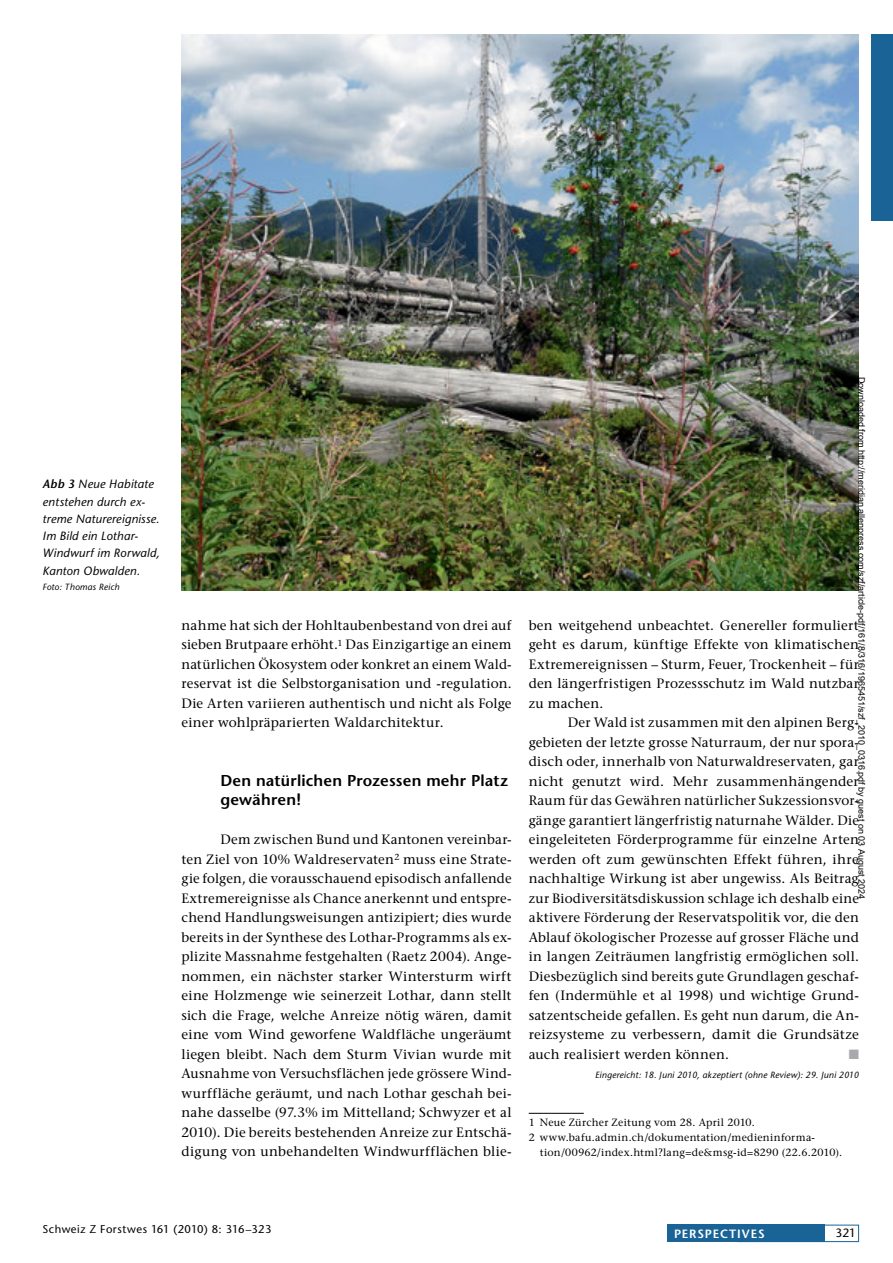
<style>
.page{position:relative;width:893px;height:1263px;background:#fff}
.page>*{position:absolute;margin:0;border:0;box-sizing:border-box;transform-origin:0 0}
.t1{font:600 15.75px/19.5px "Stone Sans Std";letter-spacing:.015em;color:#000}
.t2{font:500 13.5px/19.5px "Stone Serif Std";letter-spacing:.02em;color:#000;text-align:justify}
.t3{font:13.5px "Zapf Dingbats";color:#a7a9ac}
.t4{font:italic 500 12px/17.2px "Stone Sans Std";letter-spacing:.015em;color:#000}
.t5{font:600 12px "Stone Sans Std";letter-spacing:.075em;color:#fff}
.t6{font:500 12px "Stone Sans Std";color:#000}
.t7{font:500 11.25px "Stone Sans Std";letter-spacing:.04em;color:#000}
.t8{font:500 10.5px "Stone Serif Std";letter-spacing:.025em;color:#000}
.t9{font:9px "Arial";color:#000}
.t10{font:italic 500 9px "Stone Sans Std";letter-spacing:.025em;color:#000}
.s1{font-weight:600}
</style>
<div class="page">
<div style="left:872px;top:34px;width:21px;height:186px;background:#1a6397"></div>
<div style="left:737px;top:1225px;width:122px;height:17px;border:1px solid #1a6397"></div>
<div style="left:668px;top:1225px;width:157px;height:17px;background:#1a6397"></div>
<hr style="left:529px;top:1113px;width:55px;height:1px;background:#000">
<img style="left:181px;top:34px;width:678px;height:557px">
<p class="t4" style="left:43px;top:476px;width:119px"><span class="s1">Abb 3</span> Neue Habitate entstehen durch ex&shy;treme Naturereignisse.<br>Im Bild ein Lothar-<br>Windwurf im Rorwald,<br>Kanton Obwalden.</p>
<p class="t10" style="left:43px;top:582px;width:79px">Foto: Thomas Reich</p>
<p class="t2" style="left:181px;top:615px;width:332px">nahme hat sich der Hohltaubenbestand von drei auf sieben Brutpaare erhöht.<sup>1</sup> Das Einzigartige an einem natürlichen Ökosystem oder konkret an einem Wald&shy;reservat ist die Selbstorganisation und -regulation.<br>Die Arten variieren authentisch und nicht als Folge einer wohlpräparierten Waldarchitektur.</p>
<p class="t1" style="left:220px;top:770px;width:289px">Den natürlichen Prozessen mehr Platz gewähren!</p>
<p class="t2" style="left:181px;top:830px;width:332px;text-indent:39px">Dem zwischen Bund und Kantonen vereinbar&shy;ten Ziel von 10% Waldreservaten<sup>2</sup> muss eine Strate&shy;gie folgen, die vorausschauend episodisch anfallende Extremereignisse als Chance anerkennt und entspre&shy;chend Handlungsweisungen antizipiert; dies wurde bereits in der Synthese des Lothar-Programms als ex&shy;plizite Massnahme festgehalten (Raetz 2004). Ange&shy;nommen, ein nächster starker Wintersturm wirft eine Holzmenge wie seinerzeit Lothar, dann stellt sich die Frage, welche Anreize nötig wären, damit eine vom Wind geworfene Waldfläche ungeräumt liegen bleibt. Nach dem Sturm Vivian wurde mit Ausnahme von Versuchsflächen jede grössere Wind&shy;wurffläche geräumt, und nach Lothar geschah bei&shy;nahe dasselbe (97.3% im Mittelland; Schwyzer et al 2010). Die bereits bestehenden Anreize zur Entschä&shy;digung von unbehandelten Windwurfflächen blie-</p>
<p class="t9" style="left:865px;top:377px;width:524px;rotate:90deg">Downloaded from http://meridian.allenpress.com/szf/article-pdf/161/8/316/1965451/szf_2010_0316.pdf by guest on 03 August 2024</p>
<p class="t2" style="left:529px;top:615px;width:332px">ben weitgehend unbeachtet. Genereller formuliert geht es darum, künftige Effekte von klimatischen Extremereignissen – Sturm, Feuer, Trockenheit – für den längerfristigen Prozessschutz im Wald nutzbar zu machen.</p>
<p class="t2" style="left:529px;top:713px;width:332px;text-indent:39px">Der Wald ist zusammen mit den alpinen Berg&shy;gebieten der letzte grosse Naturraum, der nur spora&shy;disch oder, innerhalb von Naturwaldreservaten, gar nicht genutzt wird. Mehr zusammenhängender Raum für das Gewähren natürlicher Sukzessionsvor&shy;gänge garantiert längerfristig naturnahe Wälder. Die eingeleiteten Förderprogramme für einzelne Arten werden oft zum gewünschten Effekt führen, ihre nachhaltige Wirkung ist aber ungewiss. Als Beitrag zur Biodiversitätsdiskussion schlage ich deshalb eine aktivere Förderung der Reservatspolitik vor, die den Ablauf ökologischer Prozesse auf grosser Fläche und in langen Zeiträumen langfristig ermöglichen soll.<br>Diesbezüglich sind bereits gute Grundlagen geschaf&shy;fen (Indermühle et al 1998) und wichtige Grund&shy;satzentscheide gefallen. Es geht nun darum, die An&shy;reizsysteme zu verbessern, damit die Grundsätze auch realisiert werden können.</p>
<p class="t3" style="left:849px;top:1048px;width:12px">■</p>
<p class="t10" style="left:595px;top:1070px;width:265px">Eingereicht: 18. Juni 2010, akzeptiert (ohne Review): 29. Juni 2010</p>
<p class="t8" style="left:529px;top:1116px;width:228px">1 Neue Zürcher Zeitung vom 28. April 2010.</p>
<p class="t8" style="left:529px;top:1131px;width:288px">2 www.bafu.admin.ch/dokumentation/medieninforma-</p>
<p class="t8" style="left:540px;top:1146px;width:304px">tion/00962/index.html?lang=de&amp;msg-id=8290 (22.6.2010).</p>
<p class="t7" style="left:43px;top:1222px;width:230px">Schweiz Z Forstwes 161 (2010) 8: 316–323</p>
<p class="t5" style="left:674px;top:1226px;width:92px">Perspectives</p>
<p class="t6" style="left:835px;top:1226px;width:22px">321</p>
</div>
